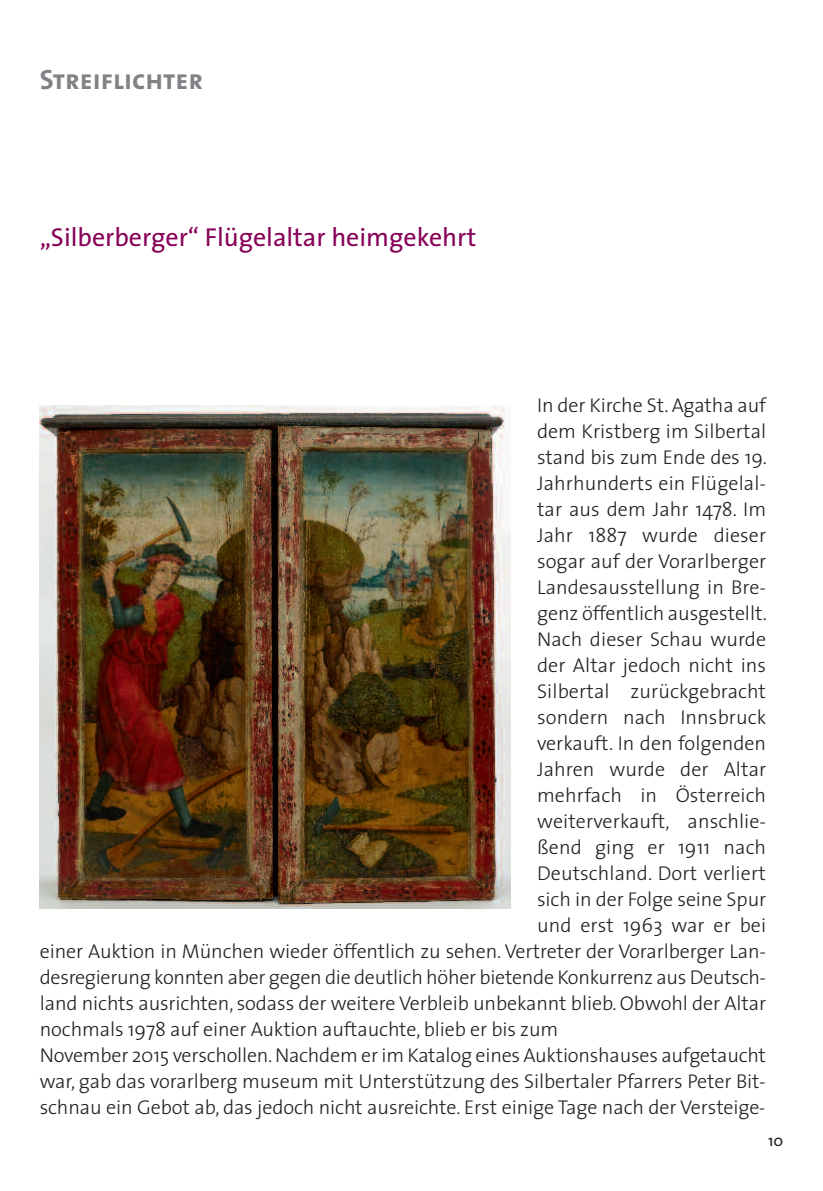
<style>
.page{position:relative;width:823px;height:1191px;background:#fff}
.page>*{position:absolute;margin:0;border:0;box-sizing:border-box;transform-origin:0 0}
.t1{font:28px "The Sans Bold Caps";color:#808285}
.t2{font:26px "The Sans";color:#870157}
.t3{font:300 20px "The Sans";letter-spacing:-.005em;color:#231f20}
.t4{font:16px "The Sans";color:#231f20}
</style>
<div class="page">
<img style="left:40px;top:406px;width:470px;height:502px">
<h1 class="t1" style="left:40px;top:70px;width:165px">Streiflichter</h1>
<h2 class="t2" style="left:40px;top:227px;width:438px">„Silberberger“ Flügelaltar heimgekehrt</h2>
<p class="t3" style="left:536px;top:397px;width:230px">In der Kirche St. Agatha auf</p>
<p class="t3" style="left:536px;top:423px;width:230px">dem Kristberg im Silbertal</p>
<p class="t3" style="left:536px;top:449px;width:231px">stand bis zum Ende des 19.</p>
<p class="t3" style="left:536px;top:475px;width:230px">Jahrhunderts ein Flügelal-</p>
<p class="t3" style="left:536px;top:501px;width:230px">tar aus dem Jahr 1478. Im</p>
<p class="t3" style="left:536px;top:527px;width:230px">Jahr 1887 wurde dieser</p>
<p class="t3" style="left:536px;top:553px;width:230px">sogar auf der Vorarlberger</p>
<p class="t3" style="left:536px;top:579px;width:230px">Landesausstellung in Bre-</p>
<p class="t3" style="left:536px;top:605px;width:231px">genz öffentlich ausgestellt.</p>
<p class="t3" style="left:536px;top:631px;width:230px">Nach dieser Schau wurde</p>
<p class="t3" style="left:536px;top:657px;width:230px">der Altar jedoch nicht ins</p>
<p class="t3" style="left:536px;top:683px;width:230px">Silbertal zurückgebracht</p>
<p class="t3" style="left:536px;top:709px;width:230px">sondern nach Innsbruck</p>
<p class="t3" style="left:536px;top:735px;width:230px">verkauft. In den folgenden</p>
<p class="t3" style="left:536px;top:761px;width:230px">Jahren wurde der Altar</p>
<p class="t3" style="left:536px;top:787px;width:230px">mehrfach in Österreich</p>
<p class="t3" style="left:536px;top:813px;width:230px">weiterverkauft, anschlie-</p>
<p class="t3" style="left:536px;top:839px;width:230px">ßend ging er 1911 nach</p>
<p class="t3" style="left:536px;top:865px;width:230px">Deutschland. Dort verliert</p>
<p class="t3" style="left:536px;top:891px;width:230px">sich in der Folge seine Spur</p>
<p class="t3" style="left:536px;top:917px;width:230px">und erst 1963 war er bei</p>
<p class="t3" style="left:40px;top:943px;width:727px">einer Auktion in München wieder öffentlich zu sehen. Vertreter der Vorarlberger Lan-</p>
<p class="t3" style="left:40px;top:969px;width:727px">desregierung konnten aber gegen die deutlich höher bietende Konkurrenz aus Deutsch-</p>
<p class="t3" style="left:40px;top:995px;width:727px">land nichts ausrichten, sodass der weitere Verbleib unbekannt blieb. Obwohl der Altar</p>
<p class="t3" style="left:40px;top:1021px;width:519px">nochmals 1978 auf einer Auktion auftauchte, blieb er bis zum</p>
<p class="t3" style="left:40px;top:1047px;width:727px">November 2015 verschollen.Nachdem er im Katalog eines Auktionshauses aufgetaucht</p>
<p class="t3" style="left:40px;top:1073px;width:727px">war, gab das vorarlberg museum mit Unterstützung des Silbertaler Pfarrers Peter Bit-</p>
<p class="t3" style="left:40px;top:1099px;width:726px">schnau ein Gebot ab, das jedoch nicht ausreichte. Erst einige Tage nach der Versteige-</p>
<p class="t4" style="left:767px;top:1134px;width:17px">10</p>
</div>
